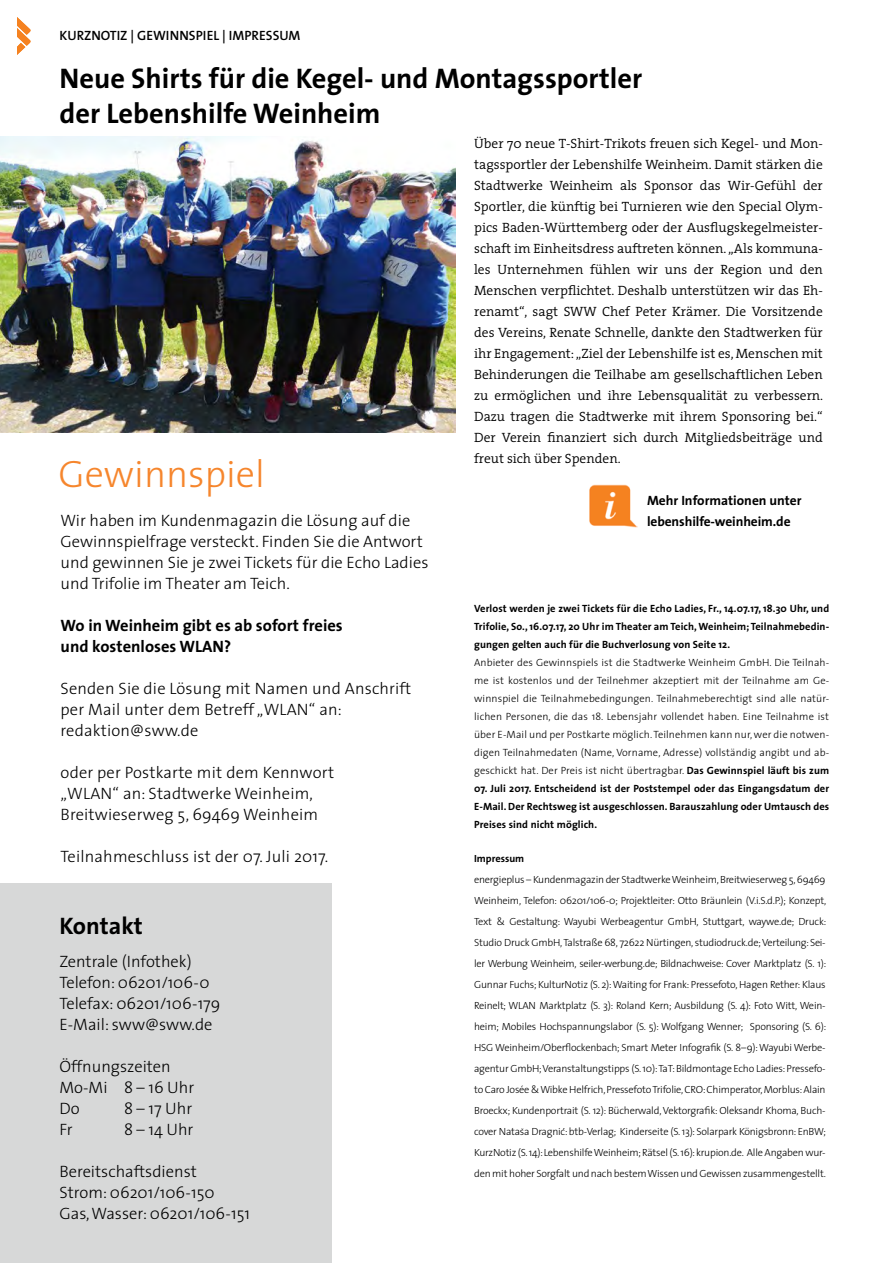
<style>
.page{position:relative;width:893px;height:1263px;background:#fff}
.page>*{position:absolute;margin:0;border:0;box-sizing:border-box;transform-origin:0 0}
.t1{font:300 38.25px "The Sans";color:#f6862d}
.t2{font:700 28.5px/34.5px "The Sans";color:#000}
.t3{font:700 24px "The Sans";color:#000}
.t4{font:300 16.5px/21px "The Sans";color:#000}
.t5{font:700 16.5px/21px "The Sans";color:#000}
.t6{font:300 13.5px/21px "The Serif";color:#000;text-align:justify}
.t7{font:700 13.5px/21px "The Sans";letter-spacing:-.01em;color:#000}
.t8{font:600 13.5px "The Sans";color:#000}
.t9{font:300 10.5px/18px "The Sans";letter-spacing:.01em;color:#000;text-align:justify}
.t10{font:700 10.5px/18px "The Sans";letter-spacing:.01em;color:#000;text-align:justify}
.t11{font:300 10.35px/21px "The Sans";letter-spacing:-.02em;color:#000;text-align:justify}
.t12{font:700 10.35px "The Sans";color:#000}
.s1{font-weight:700}
</style>
<div class="page">
<div style="left:0;top:883px;width:332px;height:380px;background:#d7d8d8"></div>
<svg style="left:17px;top:17px;width:13px;height:38px"></svg>
<img style="left:0;top:136px;width:455px;height:296px">
<img style="left:589px;top:484px;width:48px;height:43px">
<h3 class="t8" style="left:60px;top:27px;width:243px">KURZNOTIZ | GEWINNSPIEL | IMPRESSUM</h3>
<h2 class="t2" style="left:60px;top:62px;width:584px">Neue Shirts für die Kegel- und Montagssportler der Lebenshilfe Weinheim</h2>
<p class="t6" style="left:474px;top:133px;width:351px">Über 70 neue T-Shirt-Trikots freuen sich Kegel- und Mon&shy;tagssportler der Lebenshilfe Weinheim. Damit stärken die Stadtwerke Weinheim als Sponsor das Wir-Gefühl der Sportler, die künftig bei Turnieren wie den Special Olym&shy;pics Baden-Württemberg oder der Ausflugskegelmeister&shy;schaft im Einheitsdress auftreten können. „Als kommuna&shy;les Unternehmen fühlen wir uns der Region und den Menschen verpflichtet. Deshalb unterstützen wir das Eh&shy;renamt“, sagt SWW Chef Peter Krämer. Die Vorsitzende des Vereins, Renate Schnelle, dankte den Stadtwerken für ihr Engagement: „Ziel der Lebenshilfe ist es, Menschen mit Behinderungen die Teilhabe am gesellschaftlichen Leben zu ermöglichen und ihre Lebensqualität zu verbessern.<br>Dazu tragen die Stadtwerke mit ihrem Sponsoring bei.“ Der Verein finanziert sich durch Mitgliedsbeiträge und freut sich über Spenden.</p>
<h3 class="t7" style="left:647px;top:490px;width:156px">Mehr Informationen unter lebenshilfe-weinheim.de</h3>
<h1 class="t1" style="left:58px;top:450px;width:208px">Gewinnspiel</h1>
<h3 class="t4" style="left:61px;top:510px;width:369px">Wir haben im Kundenmagazin die Lösung auf die Gewinnspielfrage versteckt. Finden Sie die Antwort und gewinnen Sie je zwei Tickets für die Echo Ladies und Trifolie im Theater am Teich.</h3>
<h3 class="t5" style="left:61px;top:615px;width:284px">Wo in Weinheim gibt es ab sofort freies und kostenloses WLAN?</h3>
<h3 class="t4" style="left:61px;top:678px;width:352px">Senden Sie die Lösung mit Namen und Anschrift per Mail unter dem Betreff „WLAN“ an: redaktion@sww.de</h3>
<h3 class="t4" style="left:61px;top:762px;width:275px">oder per Postkarte mit dem Kennwort „WLAN“ an: Stadtwerke Weinheim,<br>Breitwieserweg 5, 69469 Weinheim</h3>
<h3 class="t4" style="left:61px;top:846px;width:269px">Teilnahmeschluss ist der 07. Juli 2017.</h3>
<p class="t10" style="left:474px;top:599px;width:357px">Verlost werden je zwei Tickets für die Echo Ladies, Fr., 14.07.17, 18.30 Uhr, und Trifolie, So., 16.07.17, 20 Uhr im Theater am Teich, Weinheim; Teilnahmebedin&shy;gungen gelten auch für die Buchverlosung von Seite 12.</p>
<p class="t9" style="left:474px;top:653px;width:357px">Anbieter des Gewinnspiels ist die Stadtwerke Weinheim GmbH. Die Teilnah&shy;me ist kostenlos und der Teilnehmer akzeptiert mit der Teilnahme am Ge&shy;winnspiel die Teilnahmebedingungen. Teilnahmeberechtigt sind alle natür&shy;lichen Personen, die das 18. Lebensjahr vollendet haben. Eine Teilnahme ist über E-Mail und per Postkarte möglich. Teilnehmen kann nur, wer die notwen&shy;digen Teilnahmedaten (Name, Vorname, Adresse) vollständig angibt und ab&shy;geschickt hat. Der Preis ist nicht übertragbar. <span class="s1">Das Gewinnspiel läuft bis zum</span></p>
<p class="t10" style="left:474px;top:779px;width:357px">07. Juli 2017. Entscheidend ist der Poststempel oder das Eingangsdatum der E-Mail. Der Rechtsweg ist ausgeschlossen. Barauszahlung oder Umtausch des Preises sind nicht möglich.</p>
<p class="t12" style="left:474px;top:852px;width:52px">Impressum</p>
<p class="t11" style="left:474px;top:869px;width:354px">energieplus – Kundenmagazin der Stadtwerke Weinheim, Breitwieserweg 5, 69469<br>Weinheim, Telefon: 06201/106-0; Projektleiter: Otto Bräunlein (V.i.S.d.P.); Konzept, Text &amp; Gestaltung: Wayubi Werbeagentur GmbH, Stuttgart, waywe.de; Druck:<br>Studio Druck GmbH, Talstraße 68, 72622 Nürtingen, studiodruck.de; Verteilung: Sei&shy;ler Werbung Weinheim, seiler-werbung.de; Bildnachweise: Cover Marktplatz (S. 1):<br>Gunnar Fuchs; KulturNotiz (S. 2): Waiting for Frank: Pressefoto, Hagen Rether: Klaus Reinelt; WLAN Marktplatz (S. 3): Roland Kern; Ausbildung (S. 4): Foto Witt, Wein&shy;heim; Mobiles Hochspannungslabor (S. 5): Wolfgang Wenner; Sponsoring (S. 6):<br>HSG Weinheim/Oberflockenbach; Smart Meter Infografik (S. 8–9): Wayubi Werbe&shy;agentur GmbH;Veranstaltungstipps (S. 10):TaT: Bildmontage Echo Ladies: Pressefo&shy;to Caro Josée &amp; Wibke Helfrich, Pressefoto Trifolie, CRO: Chimperator, Morblus: Alain Broeckx; Kundenportrait (S. 12): Bücherwald, Vektorgrafik: Oleksandr Khoma, Buch&shy;cover Natasa Dragnic: btb-Verlag; Kinderseite (S. 13): Solarpark Königsbronn: EnBW; KurzNotiz (S. 14): Lebenshilfe Weinheim; Rätsel (S. 16): krupion.de. Alle Angaben wur&shy;den mit hoher Sorgfalt und nach bestem Wissen und Gewissen zusammengestellt.</p>
<h3 class="t3" style="left:60px;top:911px;width:85px">Kontakt</h3>
<h3 class="t4" style="left:60px;top:951px;width:162px">Zentrale (Infothek)<br>Telefon: 06201/106-0<br>Telefax: 06201/106-179<br>E-Mail: sww@sww.de</h3>
<h3 class="t4" style="left:60px;top:1056px;width:136px">Öffnungszeiten<br>Mo-Mi 8 – 16 Uhr<br>Do</h3>
<h3 class="t4" style="left:124px;top:1098px;width:70px">8 – 17 Uhr</h3>
<h3 class="t4" style="left:60px;top:1119px;width:15px">Fr</h3>
<h3 class="t4" style="left:124px;top:1119px;width:71px">8 – 14 Uhr</h3>
<h3 class="t4" style="left:60px;top:1161px;width:192px">Bereitschaftsdienst<br>Strom: 06201/106-150<br>Gas, Wasser: 06201/106-151</h3>
</div>
